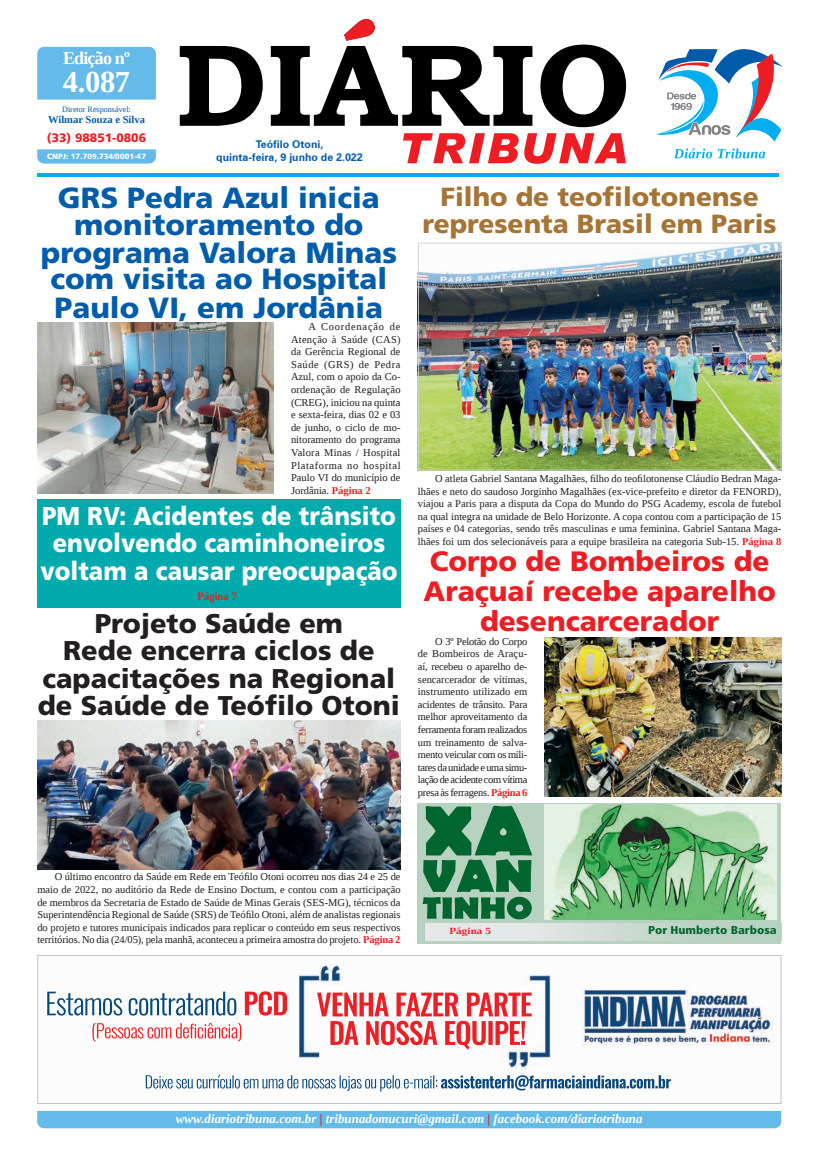
<style>
.page{position:relative;width:821px;height:1166px;background:#fff}
.page>*{position:absolute;margin:0;border:0;box-sizing:border-box;transform-origin:0 0}
.t1{font:700 30.45px "Liberation Serif";color:#fff}
.t2{font:900 29.14px/27.4px "Frutiger LT Std";color:#015dab;text-align:center}
.t3{font:900 28px/29.8px "Frutiger LT Std";color:#ee1d23;text-align:center}
.t4{font:900 27.12px/27.6px "Frutiger LT Std";color:#231f20;text-align:center}
.t5{font:900 26.25px/27.6px "Frutiger LT Std";color:#a67435;text-align:center}
.t6{font:900 25.81px/27.2px "Frutiger LT Std";color:#fff;text-align:center;scale:.91 1}
.t7{font:700 18.03px "Liberation Serif";letter-spacing:-.045em;color:#fff}
.t8{font:italic 700 12.95px "Liberation Serif";color:#fff}
.t9{font:900 12.16px "Frutiger LT Std";color:#ee1d23}
.t10{font:700 11.46px "Liberation Serif";letter-spacing:.005em;color:#ee1d23;scale:.91 1}
.t11{font:900 condensed 11.38px "Frutiger LT Std";color:#00652e;scale:1.12 1}
.t12{font:700 10.67px/12.6px "Zurich BT";color:#015dab;text-align:center}
.t13{font:700 10.59px "Liberation Serif";color:#015dab}
.t14{font:10.5px/12.6px "Liberation Serif";letter-spacing:-.005em;color:#231f20;text-align:justify}
.t15{font:700 9.36px "Liberation Serif";letter-spacing:.01em;color:#ee1d23;scale:1.17 1}
.t16{font:8.14px "Liberation Serif";color:#015dab}
.t17{font:900 7.7px "Frutiger LT Std";color:#fff}
.s1{font-weight:700;color:#ee1d23}
.s2{color:#ee1d23}
</style>
<div class="page">
<hr style="left:37px;top:174px;width:742px;height:3px;background:#00aeef">
<svg style="left:180px;top:44px;width:446px;height:83px"></svg>
<svg style="left:344px;top:19px;width:31px;height:22px"></svg>
<div style="left:37px;top:47px;width:119px;height:53px;background:#64bae9"></div>
<svg style="left:37px;top:149px;width:119px;height:15px;background:#6ebeea"></svg>
<div style="left:37px;top:1111px;width:744px;height:17px;background:#64bae9"></div>
<svg style="left:403px;top:133px;width:223px;height:31px"></svg>
<div style="left:418px;top:802px;width:363px;height:141px;background:#b8d2c1"></div>
<svg style="left:781px;top:923px;width:1px;height:17px"></svg>
<div style="left:425px;top:923px;width:356px;height:17px;background:linear-gradient(to right,#f0ecf1,#b1cfbb)"></div>
<svg style="left:423px;top:806px;width:109px;height:113px"></svg>
<img style="left:545px;top:804px;width:232px;height:115px">
<svg style="left:656px;top:49px;width:127px;height:93px"></svg>
<svg style="left:674px;top:148px;width:91px;height:10px"></svg>
<svg style="left:37px;top:955px;width:744px;height:149px"></svg>
<div style="left:37px;top:500px;width:364px;height:108px;background:#00aaad"></div>
<img style="left:37px;top:720px;width:364px;height:149px">
<img style="left:418px;top:243px;width:363px;height:227px">
<img style="left:37px;top:323px;width:237px;height:171px">
<img style="left:545px;top:637px;width:236px;height:159px">
<h3 class="t7" style="left:63px;top:45px;width:68px">Edição nº</h3>
<h1 class="t1" style="left:63px;top:61px;width:69px">4.087</h1>
<p class="t16" style="left:62px;top:104px;width:70px">Diretor Responsável:</p>
<p class="t13" style="left:48px;top:112px;width:99px">Wilmar Souza e Silva</p>
<p class="t9" style="left:47px;top:130px;width:101px">(33) 98851-0806</p>
<p class="t17" style="left:47px;top:151px;width:100px">CNPJ: 17.709.734/0001-47</p>
<p class="t12" style="left:216px;top:138px;width:148px">Teófilo Otoni,<br>quinta-feira, 9 junho de 2.022</p>
<h2 class="t2" style="left:41px;top:184px;width:358px">GRS Pedra Azul inicia monitoramento do programa Valora Minas com visita ao Hospital<br>Paulo VI, em Jordânia</h2>
<p class="t14" style="left:291px;top:320px;width:111px;text-indent:17px">A Coordenação de Atenção à Saúde (CAS) da Gerência Regional de Saúde (GRS) de Pedra Azul, com o apoio da Co&shy;ordenação de Regulação (CREG), iniciou na quinta e sexta-feira, dias 02 e 03 de junho, o ciclo de mo&shy;nitoramento do programa Valora Minas / Hospital Plataforma no hospital Paulo VI do município de Jordânia. <span class="s1">Página 2</span></p>
<h3 class="t6" style="left:40px;top:502px;width:394px">PM RV: Acidentes de trânsito envolvendo caminhoneiros voltam a causar preocupação</h3>
<p class="t10" style="left:198px;top:588px;width:45px">Página 7</p>
<h3 class="t4" style="left:38px;top:609px;width:364px">Projeto Saúde em<br>Rede encerra ciclos de capacitações na Regional de Saúde de Teófilo Otoni</h3>
<h3 class="t5" style="left:423px;top:183px;width:356px">Filho de teofilotonense representa Brasil em Paris</h3>
<p class="t14" style="left:418px;top:472px;width:365px;text-indent:17px">O atleta Gabriel Santana Magalhães, filho do teofilotonense Cláudio Bedran Maga&shy;lhães e neto do saudoso Jorginho Magalhães (ex-vice-prefeito e diretor da FENORD), viajou a Paris para a disputa da Copa do Mundo do PSG Academy, escola de futebol na qual integra na unidade de Belo Horizonte. A copa contou com a participação de 15 países e 04 categorias, sendo três masculinas e uma feminina. Gabriel Santana Maga&shy;lhães foi um dos selecionáveis para a equipe brasileira na categoria Sub-15. <span class="s1">Página 8</span></p>
<h3 class="t3" style="left:424px;top:547px;width:354px">Corpo de Bombeiros de<br>Araçuaí recebe aparelho desencarcerador</h3>
<p class="t14" style="left:418px;top:635px;width:111px;text-indent:17px">O 3º Pelotão do Corpo de Bombeiros de Araçu&shy;aí, recebeu o aparelho de&shy;sencarcerador de vítimas, instrumento utilizado em acidentes de trânsito. Para melhor aproveitamento da ferramenta foram realizados um treinamento de salva&shy;mento veicular com os mili&shy;tares da unidade e uma simu&shy;lação de acidente com vítima presa às ferragens. <span class="s1">Página 6</span></p>
<p class="t14" style="left:37px;top:870px;width:365px;text-indent:17px">O último encontro da Saúde em Rede em Teófilo Otoni ocorreu nos dias 24 e 25 de maio de 2022, no auditório da Rede de Ensino Doctum, e contou com a participação de membros da Secretaria de Estado de Saúde de Minas Gerais (SES-MG), técnicos da Superintendência Regional de Saúde (SRS) de Teófilo Otoni, além de analistas regionais do projeto e tutores municipais indicados para replicar o conteúdo em seus respectivos territórios. No dia (24/05), pela manhã, aconteceu a primeira amostra do projeto. <span class="s1">Página 2</span></p>
<p class="t15" style="left:449px;top:925px;width:37px">Página 5</p>
<p class="t11" style="left:648px;top:923px;width:116px">Por Humberto Barbosa</p>
<p class="t8" style="left:176px;top:1110px;width:468px">www.diariotribuna.com.br <span class="s2">|</span> tribunadomucuri@gmail.com <span class="s2">|</span> facebook.com/diariotribuna</p>
</div>
